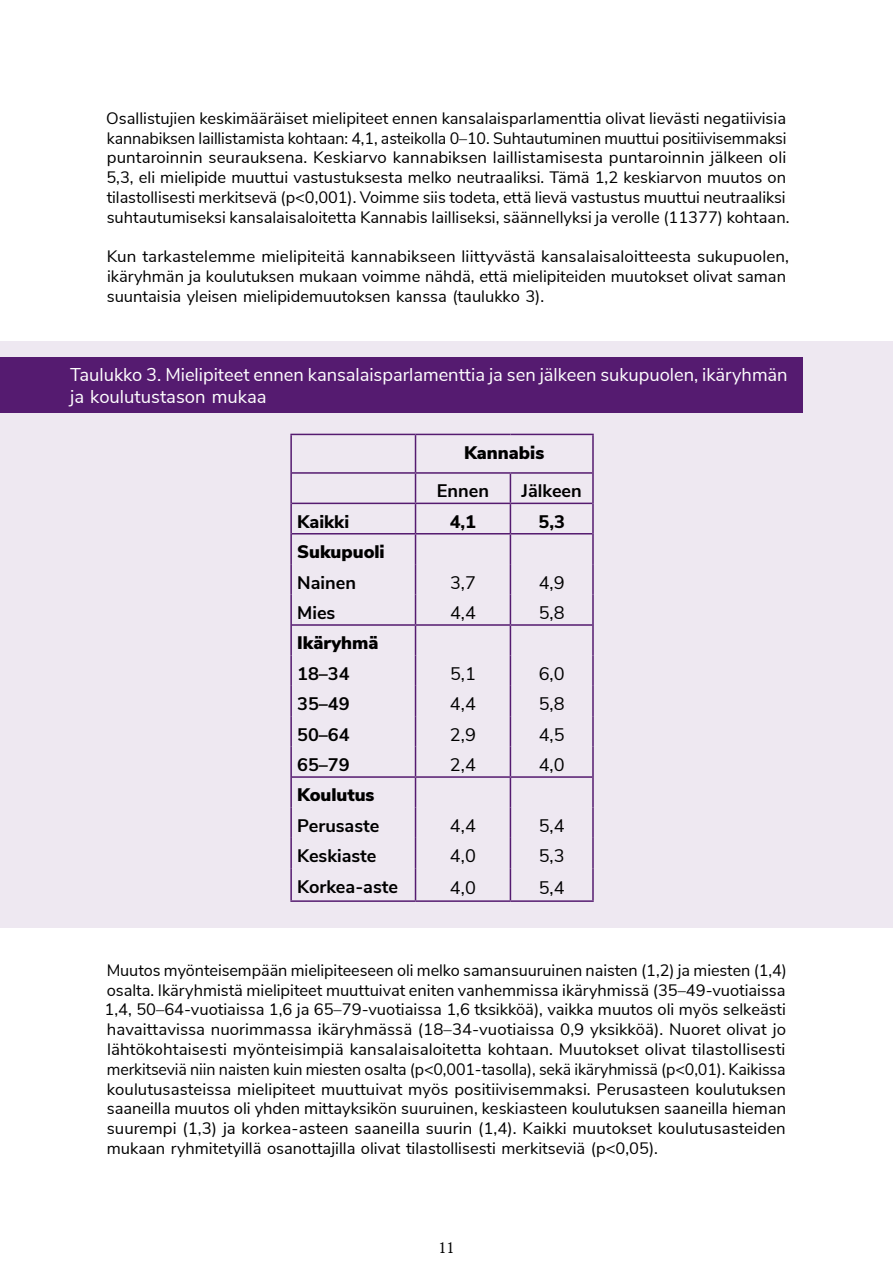
<style>
.page{position:relative;width:893px;height:1263px;background:#fff}
.page>*{position:absolute;margin:0;border:0;box-sizing:border-box;transform-origin:0 0}
.t1{font:18.45px/22.2px "Nunito Sans";color:#fff}
.t2{font:700 18.15px "Nunito Sans";color:#000}
.t3{font:18.15px "Nunito Sans";color:#000}
.t4{font:900 18.15px "Nunito Sans";color:#000}
.t5{font:800 18.15px "Nunito Sans";color:#000}
.t6{font:16.5px/19.8px "Nunito Sans";color:#000}
.t7{font:15px "PT Serif";color:#000}
</style>
<div class="page">
<div style="left:0;top:341px;width:893px;height:587px;background:#eee8f1"></div>
<svg style="left:292px;top:435px;width:300px;height:465px"></svg>
<hr style="left:292px;top:472px;width:123px;height:2px;background:#551b70">
<hr style="left:415px;top:472px;width:95px;height:2px;background:#551b70">
<hr style="left:510px;top:472px;width:82px;height:2px;background:#551b70">
<hr style="left:292px;top:503px;width:123px;height:1px;background:#551b70">
<hr style="left:415px;top:503px;width:95px;height:1px;background:#551b70">
<svg style="left:415px;top:474px;width:1px;height:59px"></svg>
<hr style="left:510px;top:503px;width:82px;height:1px;background:#551b70">
<svg style="left:510px;top:474px;width:1px;height:59px"></svg>
<hr style="left:292px;top:533px;width:123px;height:1px;background:#551b70">
<hr style="left:415px;top:533px;width:95px;height:1px;background:#551b70">
<hr style="left:415px;top:534px;width:1px;height:30px;background:#551b70">
<hr style="left:510px;top:533px;width:82px;height:1px;background:#551b70">
<hr style="left:510px;top:534px;width:1px;height:30px;background:#551b70">
<hr style="left:415px;top:564px;width:1px;height:31px;background:#551b70">
<hr style="left:510px;top:564px;width:1px;height:31px;background:#551b70">
<hr style="left:292px;top:624px;width:123px;height:2px;background:#551b70">
<hr style="left:415px;top:624px;width:95px;height:2px;background:#551b70">
<svg style="left:415px;top:595px;width:1px;height:60px"></svg>
<hr style="left:510px;top:624px;width:82px;height:2px;background:#551b70">
<svg style="left:510px;top:595px;width:1px;height:60px"></svg>
<hr style="left:415px;top:655px;width:1px;height:31px;background:#551b70">
<hr style="left:510px;top:655px;width:1px;height:31px;background:#551b70">
<hr style="left:415px;top:686px;width:1px;height:30px;background:#551b70">
<hr style="left:510px;top:686px;width:1px;height:30px;background:#551b70">
<hr style="left:415px;top:716px;width:1px;height:31px;background:#551b70">
<hr style="left:510px;top:716px;width:1px;height:31px;background:#551b70">
<hr style="left:292px;top:776px;width:123px;height:2px;background:#551b70">
<hr style="left:415px;top:776px;width:95px;height:2px;background:#551b70">
<svg style="left:415px;top:747px;width:1px;height:60px"></svg>
<hr style="left:510px;top:776px;width:82px;height:2px;background:#551b70">
<svg style="left:510px;top:747px;width:1px;height:60px"></svg>
<hr style="left:415px;top:807px;width:1px;height:31px;background:#551b70">
<hr style="left:510px;top:807px;width:1px;height:31px;background:#551b70">
<hr style="left:415px;top:838px;width:1px;height:30px;background:#551b70">
<hr style="left:510px;top:838px;width:1px;height:30px;background:#551b70">
<hr style="left:415px;top:868px;width:1px;height:32px;background:#551b70">
<hr style="left:510px;top:868px;width:1px;height:32px;background:#551b70">
<hr style="left:415px;top:435px;width:1px;height:37px;background:#551b70">
<hr style="left:290px;top:434px;width:125px;height:1px;background:#551b70">
<hr style="left:415px;top:434px;width:95px;height:1px;background:#551b70">
<hr style="left:510px;top:434px;width:84px;height:1px;background:#551b70">
<hr style="left:290px;top:900px;width:125px;height:2px;background:#551b70">
<hr style="left:415px;top:900px;width:95px;height:2px;background:#551b70">
<hr style="left:510px;top:900px;width:84px;height:2px;background:#551b70">
<hr style="left:290px;top:435px;width:2px;height:38px;background:#551b70">
<hr style="left:592px;top:435px;width:2px;height:38px;background:#551b70">
<hr style="left:290px;top:473px;width:2px;height:30px;background:#551b70">
<hr style="left:592px;top:473px;width:2px;height:30px;background:#551b70">
<hr style="left:290px;top:503px;width:2px;height:31px;background:#551b70">
<hr style="left:592px;top:503px;width:2px;height:31px;background:#551b70">
<hr style="left:290px;top:534px;width:2px;height:30px;background:#551b70">
<hr style="left:592px;top:534px;width:2px;height:30px;background:#551b70">
<hr style="left:290px;top:564px;width:2px;height:31px;background:#551b70">
<hr style="left:592px;top:564px;width:2px;height:31px;background:#551b70">
<hr style="left:290px;top:595px;width:2px;height:30px;background:#551b70">
<hr style="left:592px;top:595px;width:2px;height:30px;background:#551b70">
<hr style="left:290px;top:625px;width:2px;height:30px;background:#551b70">
<hr style="left:592px;top:625px;width:2px;height:30px;background:#551b70">
<hr style="left:290px;top:655px;width:2px;height:31px;background:#551b70">
<hr style="left:592px;top:655px;width:2px;height:31px;background:#551b70">
<hr style="left:290px;top:686px;width:2px;height:30px;background:#551b70">
<hr style="left:592px;top:686px;width:2px;height:30px;background:#551b70">
<hr style="left:290px;top:716px;width:2px;height:31px;background:#551b70">
<hr style="left:592px;top:716px;width:2px;height:31px;background:#551b70">
<hr style="left:290px;top:747px;width:2px;height:30px;background:#551b70">
<hr style="left:592px;top:747px;width:2px;height:30px;background:#551b70">
<hr style="left:290px;top:777px;width:2px;height:30px;background:#551b70">
<hr style="left:592px;top:777px;width:2px;height:30px;background:#551b70">
<hr style="left:290px;top:807px;width:2px;height:31px;background:#551b70">
<hr style="left:592px;top:807px;width:2px;height:31px;background:#551b70">
<hr style="left:290px;top:838px;width:2px;height:30px;background:#551b70">
<hr style="left:592px;top:838px;width:2px;height:30px;background:#551b70">
<hr style="left:290px;top:868px;width:2px;height:32px;background:#551b70">
<hr style="left:592px;top:868px;width:2px;height:32px;background:#551b70">
<div style="left:0;top:357px;width:802px;height:55px;background:#551b70"></div>
<p class="t6" style="left:106px;top:107px;width:685px">Osallistujien keskimääräiset mielipiteet ennen kansalaisparlamenttia olivat lievästi negatiivisia kannabiksen laillistamista kohtaan: 4,1, asteikolla 0–10. Suhtautuminen muuttui positiivisemmaksi puntaroinnin seurauksena. Keskiarvo kannabiksen laillistamisesta puntaroinnin jälkeen oli 5,3, eli mielipide muuttui vastustuksesta melko neutraaliksi. Tämä 1,2 keskiarvon muutos on tilastollisesti merkitsevä (p&lt;0,001). Voimme siis todeta, että lievä vastustus muuttui neutraaliksi suhtautumiseksi kansalaisaloitetta Kannabis lailliseksi, säännellyksi ja verolle (11377) kohtaan.</p>
<p class="t6" style="left:107px;top:246px;width:684px">Kun tarkastelemme mielipiteitä kannabikseen liittyvästä kansalaisaloitteesta sukupuolen, ikäryhmän ja koulutuksen mukaan voimme nähdä, että mielipiteiden muutokset olivat saman suuntaisia yleisen mielipidemuutoksen kanssa (taulukko 3).</p>
<p class="t1" style="left:70px;top:362px;width:719px">Taulukko 3. Mielipiteet ennen kansalaisparlamenttia ja sen jälkeen sukupuolen, ikäryhmän ja koulutustason mukaa</p>
<p class="t4" style="left:464px;top:439px;width:81px">Kannabis</p>
<p class="t2" style="left:437px;top:478px;width:54px">Ennen</p>
<p class="t2" style="left:522px;top:478px;width:62px">Jälkeen</p>
<p class="t5" style="left:297px;top:508px;width:54px">Kaikki</p>
<p class="t5" style="left:450px;top:508px;width:28px">4,1</p>
<p class="t5" style="left:538px;top:508px;width:28px">5,3</p>
<p class="t4" style="left:297px;top:538px;width:89px">Sukupuoli</p>
<p class="t2" style="left:297px;top:569px;width:60px">Nainen</p>
<p class="t3" style="left:450px;top:569px;width:27px">3,7</p>
<p class="t3" style="left:539px;top:569px;width:27px">4,9</p>
<p class="t2" style="left:297px;top:599px;width:40px">Mies</p>
<p class="t3" style="left:450px;top:599px;width:27px">4,4</p>
<p class="t3" style="left:539px;top:599px;width:27px">5,8</p>
<p class="t4" style="left:297px;top:630px;width:83px">Ikäryhmä</p>
<p class="t2" style="left:297px;top:660px;width:54px">18–34</p>
<p class="t3" style="left:450px;top:660px;width:27px">5,1</p>
<p class="t3" style="left:539px;top:660px;width:27px">6,0</p>
<p class="t2" style="left:297px;top:691px;width:54px">35–49</p>
<p class="t3" style="left:450px;top:691px;width:27px">4,4</p>
<p class="t3" style="left:539px;top:691px;width:27px">5,8</p>
<p class="t2" style="left:297px;top:721px;width:54px">50–64</p>
<p class="t3" style="left:450px;top:721px;width:27px">2,9</p>
<p class="t3" style="left:539px;top:721px;width:27px">4,5</p>
<p class="t2" style="left:297px;top:751px;width:54px">65–79</p>
<p class="t3" style="left:450px;top:751px;width:27px">2,4</p>
<p class="t3" style="left:539px;top:751px;width:27px">4,0</p>
<p class="t4" style="left:297px;top:782px;width:79px">Koulutus</p>
<p class="t2" style="left:297px;top:812px;width:84px">Perusaste</p>
<p class="t3" style="left:450px;top:812px;width:27px">4,4</p>
<p class="t3" style="left:539px;top:812px;width:27px">5,4</p>
<p class="t2" style="left:297px;top:843px;width:81px">Keskiaste</p>
<p class="t3" style="left:450px;top:843px;width:27px">4,0</p>
<p class="t3" style="left:539px;top:843px;width:27px">5,3</p>
<p class="t2" style="left:297px;top:873px;width:102px">Korkea-aste</p>
<p class="t3" style="left:450px;top:874px;width:27px">4,0</p>
<p class="t3" style="left:539px;top:874px;width:27px">5,4</p>
<p class="t6" style="left:105px;top:959px;width:684px;text-align:justify">Muutos myönteisempään mielipiteeseen oli melko samansuuruinen naisten (1,2) ja miesten (1,4) osalta. Ikäryhmistä mielipiteet muuttuivat eniten vanhemmissa ikäryhmissä (35–49-vuotiaissa 1,4, 50–64-vuotiaissa 1,6 ja 65–79-vuotiaissa 1,6 tksikköä), vaikka muutos oli myös selkeästi havaittavissa nuorimmassa ikäryhmässä (18–34-vuotiaissa 0,9 yksikköä). Nuoret olivat jo lähtökohtaisesti myönteisimpiä kansalaisaloitetta kohtaan. Muutokset olivat tilastollisesti merkitseviä niin naisten kuin miesten osalta (p&lt;0,001-tasolla), sekä ikäryhmissä (p&lt;0,01). Kaikissa koulutusasteissa mielipiteet muuttuivat myös positiivisemmaksi. Perusasteen koulutuksen saaneilla muutos oli yhden mittayksikön suuruinen, keskiasteen koulutuksen saaneilla hieman suurempi (1,3) ja korkea-asteen saaneilla suurin (1,4). Kaikki muutokset koulutusasteiden mukaan ryhmitetyillä osanottajilla olivat tilastollisesti merkitseviä (p&lt;0,05).</p>
<p class="t7" style="left:438px;top:1238px;width:17px">11</p>
</div>
